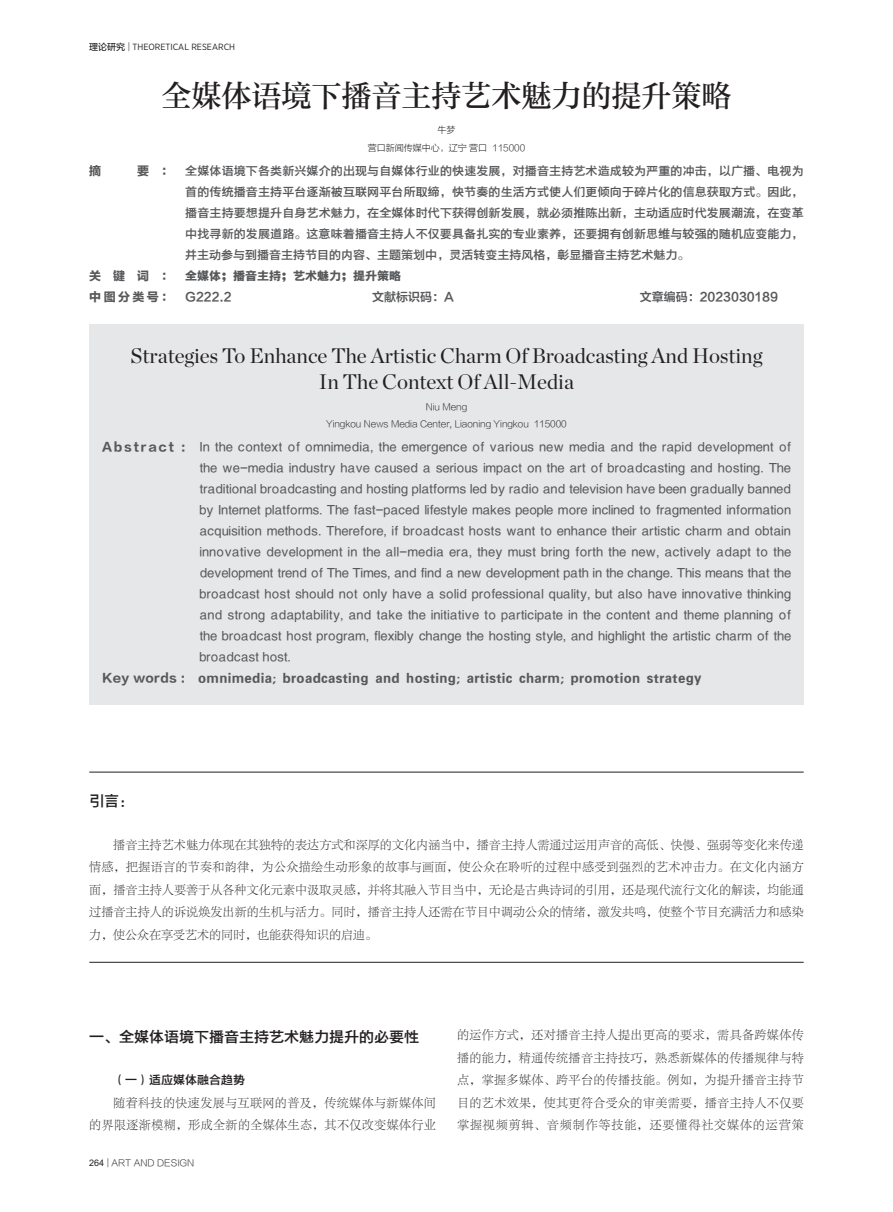
<style>
.page{position:relative;width:893px;height:1212px;background:#fff}
.page>*{position:absolute;margin:0;border:0;box-sizing:border-box;transform-origin:0 0}
.标题{font:30px "FZZHUNYSK GBK1 0";color:#231f20}
.英文标题{font:21px/25.2px "Chronicle Display";color:#231f20;text-align:center}
.一{font:15px "FZYDZHK GBK1 0";color:#231f20}
.英文摘要{font:12px/21px "FZYDZHK GBK1 0";letter-spacing:.035em;color:#57585a;text-align:justify}
.正文{font:12px/22.5px "FZLTSK GBK1 0";letter-spacing:.035em;color:#231f20;text-align:justify}
.摘要{font:12px/21px "FZYDZHK GBK1 0";color:#57585a;text-align:justify}
.英文关键词{font:12px "FZYDCHK GBK1 0";letter-spacing:.03em;color:#57585a}
.关键词{font:12px "FZYDCHK GBK1 0";color:#57585a}
.中国分类号{font:12px "FZLTZCHK GBK1 0";color:#57585a}
.中国分类号-2{font:12px "FZLTDHK GBK1 0";letter-spacing:.2em;color:#57585a}
.一-2{font:12px "FZYDZHK GBK1 0";color:#231f20}
.摘要-2{font:12px "FZLTDHK GBK1 0";color:#57585a}
.英文单位{font:9px "FZLTXHK GBK1 0";color:#231f20}
.t1{font:9px "Gotham Narrow";color:#231f20}
.单位{font:9px "FZLTXHK GBK1 0";color:#231f20}
.t2{font:9px "FZLTKHK GBK1 0";color:#231f20}
.英文作者{font:9px "FZLTXHK GBK1 0";color:#231f20}
.作者{font:9px "FZLTXHK GBK1 0";color:#231f20}
.s1{font-family:"FZLTZHUNHK GBK1 0"}
.s2{font-family:"FZLTKHK GBK1 0"}
.s3{font-family:"FZLTDHK GBK1 0"}
.s4{font-family:"FZLTZCHK GBK1 0"}
.s5{font-family:"Arial"}
</style>
<div class="page">
<div style="left:89px;top:324px;width:715px;height:381px;background:#e6e7e9"></div>
<hr style="left:89px;top:962px;width:715px;height:1px;background:#231f20">
<hr style="left:89px;top:772px;width:715px;height:1px;background:#231f20">
<p class="t1" style="left:89px;top:41px;width:147px"><span class="s1">理论研究</span> <span class="s2">|</span> THEORETICAL RESEARCH</p>
<p class="标题" style="left:161px;top:78px;width:572px">全媒体语境下播音主持艺术魅力的提升策略</p>
<p class="作者" style="left:437px;top:124px;width:19px">牛梦</p>
<p class="单位" style="left:368px;top:142px;width:159px">营口新闻传媒中心，辽宁 营口 115000</p>
<p class="摘要-2" style="left:89px;top:165px;width:14px">摘</p>
<p class="摘要" style="left:185px;top:161px;width:620px;text-indent:-48px"><span class="s3">要 ：</span> 全媒体语境下各类新兴媒介的出现与自媒体行业的快速发展，对播音主持艺术造成较为严重的冲击，以广播、电视为首的传统播音主持平台逐渐被互联网平台所取缔，快节奏的生活方式使人们更倾向于碎片化的信息获取方式。因此，播音主持要想提升自身艺术魅力，在全媒体时代下获得创新发展，就必须推陈出新，主动适应时代发展潮流，在变革中找寻新的发展道路。这意味着播音主持人不仅要具备扎实的专业素养，还要拥有创新思维与较强的随机应变能力，并主动参与到播音主持节目的内容、主题策划中，灵活转变主持风格，彰显播音主持艺术魅力。</p>
<p class="关键词" style="left:89px;top:270px;width:313px"><span class="s3">关 键 词 ：</span> 全媒体；播音主持；艺术魅力；提升策略</p>
<p class="中国分类号-2" style="left:89px;top:291px;width:144px">中图分类号： <span class="s4">G222.2</span></p>
<p class="中国分类号" style="left:372px;top:291px;width:83px">文献标识码：A</p>
<p class="中国分类号" style="left:640px;top:291px;width:140px">文章编码：2023030189</p>
<p class="英文标题" style="left:131px;top:342px;width:633px">Strategies To Enhance The Artistic Charm Of Broadcasting And Hosting<br>In The Context Of All-Media</p>
<p class="英文作者" style="left:426px;top:402px;width:43px">Niu Meng</p>
<p class="英文单位" style="left:326px;top:419px;width:242px">Yingkou News Media Center, Liaoning Yingkou 115000</p>
<p class="英文摘要" style="left:200px;top:437px;width:593px;text-indent:-98px"><span class="s3">Abstract :</span> In the context of omnimedia, the emergence of various new media and the rapid development of the we-media industry have caused a serious impact on the art of broadcasting and hosting. The traditional broadcasting and hosting platforms led by radio and television have been gradually banned by Internet platforms. The fast-paced lifestyle makes people more inclined to fragmented information acquisition methods. Therefore, if broadcast hosts want to enhance their artistic charm and obtain innovative development in the all-media era, they must bring forth the new, actively adapt to the development trend of The Times, and find a new development path in the change. This means that the broadcast host should not only have a solid professional quality, but also have innovative thinking and strong adaptability, and take the initiative to participate in the content and theme planning of the broadcast host program, flexibly change the hosting style, and highlight the artistic charm of the broadcast host.</p>
<p class="英文关键词" style="left:102px;top:671px;width:601px"><span class="s3">Key words :</span> omnimedia; broadcasting and hosting; artistic charm; promotion strategy</p>
<p class="一" style="left:89px;top:793px;width:47px">引言：</p>
<p class="正文" style="left:89px;top:834px;width:716px;text-indent:24px">播音主持艺术魅力体现在其独特的表达方式和深厚的文化内涵当中，播音主持人需通过运用声音的高低、快慢、强弱等变化来传递情感，把握语言的节奏和韵律，为公众描绘生动形象的故事与画面，使公众在聆听的过程中感受到强烈的艺术冲击力。在文化内涵方面，播音主持人要善于从各种文化元素中汲取灵感，并将其融入节目当中，无论是古典诗词的引用，还是现代流行文化的解读，均能通过播音主持人的诉说焕发出新的生机与活力。同时，播音主持人还需在节目中调动公众的情绪，激发共鸣，使整个节目充满活力和感染力，使公众在享受艺术的同时，也能获得知识的启迪。</p>
<p class="一" style="left:89px;top:1028px;width:331px">一、全媒体语境下播音主持艺术魅力提升的必要性</p>
<p class="一-2" style="left:113px;top:1074px;width:133px">（一）适应媒体融合趋势</p>
<p class="正文" style="left:89px;top:1092px;width:348px;text-align:right">随着科技的快速发展与互联网的普及，传统媒体与新媒体间<br>的界限逐渐模糊，形成全新的全媒体生态，其不仅改变媒体行业</p>
<p class="t2" style="left:89px;top:1158px;width:107px"><span class="s5">264</span> | ART AND DESIGN</p>
<p class="正文" style="left:457px;top:1024px;width:348px">的运作方式，还对播音主持人提出更高的要求，需具备跨媒体传播的能力，精通传统播音主持技巧，熟悉新媒体的传播规律与特点，掌握多媒体、跨平台的传播技能。例如，为提升播音主持节目的艺术效果，使其更符合受众的审美需要，播音主持人不仅要掌握视频剪辑、音频制作等技能，还要懂得社交媒体的运营策</p>
</div>
